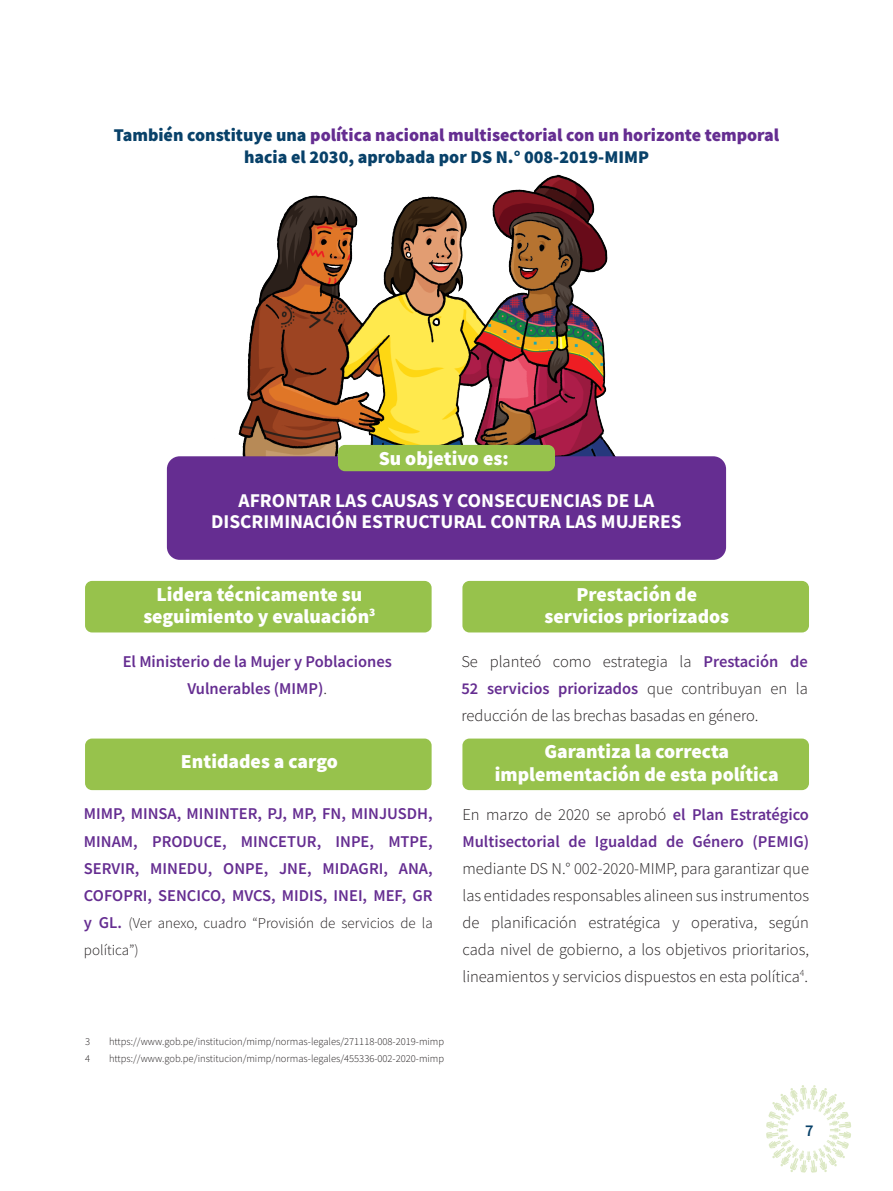
<style>
.page{position:relative;width:893px;height:1191px;background:#fff}
.page>*{position:absolute;margin:0;border:0;box-sizing:border-box;transform-origin:0 0}
.t1{font:900 19.8px/22.5px "Source Sans Pro";color:#fff;text-align:center}
.t2{font:700 19.5px/21px "Source Sans Pro";color:#fff;text-align:center}
.t3{font:900 18px/21.6px "Source Sans Pro";color:#084169;text-align:center}
.t4{font:300 16.5px/27px "Source Sans Pro";color:#231f20;text-align:justify}
.t5{font:600 16.5px/27px "Source Sans Pro";color:#652d91;text-align:justify}
.t6{font:600 16.5px "Source Sans Pro";color:#084169}
.t7{font:300 15px/27px "Source Sans Pro";color:#231f20}
.t8{font:300 10.5px "Source Sans Pro";color:#231f20}
.s1{color:#652d91}
.s2{font-weight:300;color:#231f20}
.s3{font-weight:600;font-size:16.5px;color:#652d91}
.s4{font-weight:600;color:#652d91}
</style>
<div class="page">
<img style="left:167px;top:174px;width:448px;height:291px">
<div style="left:167px;top:456px;width:559px;height:104px;background:#652d91;border-radius:13px"></div>
<div style="left:338px;top:445px;width:217px;height:26px;background:#97c24c;border-radius:7px"></div>
<div style="left:85px;top:581px;width:347px;height:51px;background:#97c24c;border-radius:7px"></div>
<div style="left:85px;top:738px;width:347px;height:52px;background:#97c24c;border-radius:7px"></div>
<div style="left:462px;top:581px;width:347px;height:51px;background:#97c24c;border-radius:7px"></div>
<div style="left:462px;top:738px;width:347px;height:52px;background:#97c24c;border-radius:7px"></div>
<svg style="left:766px;top:1085px;width:85px;height:87px"></svg>
<p class="t3" style="left:114px;top:124px;width:667px">También constituye una <span class="s1">política nacional multisectorial con un horizonte temporal </span>hacia el 2030, aprobada por DS N.° 008-2019-MIMP</p>
<p class="t1" style="left:379px;top:446px;width:131px">Su objetivo es:</p>
<p class="t2" style="left:211px;top:489px;width:472px">AFRONTAR LAS CAUSAS Y CONSECUENCIAS DE LA<br>DISCRIMINACIÓN ESTRUCTURAL CONTRA LAS MUJERES</p>
<p class="t1" style="left:143px;top:582px;width:234px">Lidera técnicamente su seguimiento y evaluación<sup>3</sup></p>
<p class="t5" style="left:123px;top:647px;width:271px;text-align:center">El Ministerio de la Mujer y Poblaciones<br>Vulnerables (MIMP)<span class="s2">.</span></p>
<p class="t1" style="left:181px;top:750px;width:158px">Entidades a cargo</p>
<p class="t5" style="left:84px;top:800px;width:350px">MIMP, MINSA, MININTER, PJ, MP, FN, MINJUSDH, MINAM, PRODUCE, MINCETUR, INPE, MTPE, SERVIR, MINEDU, ONPE, JNE, MIDAGRI, ANA, COFOPRI, SENCICO, MVCS, MIDIS, INEI, MEF, GR</p>
<p class="t7" style="left:84px;top:909px;width:350px"><span class="s3">y GL.</span> (Ver anexo, cuadro “Provisión de servicios de la política”)</p>
<p class="t1" style="left:576px;top:582px;width:122px">Prestación de</p>
<p class="t1" style="left:544px;top:605px;width:186px">servicios priorizados</p>
<p class="t4" style="left:461px;top:647px;width:348px">Se planteó como estrategia la <span class="s4">Prestación de 52 servicios priorizados</span> que contribuyan en la reducción de las brechas basadas en género.</p>
<p class="t1" style="left:495px;top:740px;width:285px">Garantiza la correcta implementación de esta política</p>
<p class="t4" style="left:462px;top:800px;width:348px">En marzo de 2020 se aprobó <span class="s4">el Plan Estratégico Multisectorial de Igualdad de Género (PEMIG) </span>mediante DS N.° 002-2020-MIMP, para garantizar que las entidades responsables alineen sus instrumentos de planificación estratégica y operativa, según cada nivel de gobierno, a los objetivos prioritarios, lineamientos y servicios dispuestos en esta política<sup>4</sup>.</p>
<p class="t8" style="left:85px;top:1035px;width:7px">3</p>
<p class="t8" style="left:109px;top:1035px;width:337px">https://www.gob.pe/institucion/mimp/normas-legales/271118-008-2019-mimp</p>
<p class="t8" style="left:85px;top:1051px;width:7px">4</p>
<p class="t8" style="left:109px;top:1051px;width:337px">https://www.gob.pe/institucion/mimp/normas-legales/455336-002-2020-mimp</p>
<p class="t6" style="left:805px;top:1120px;width:10px">7</p>
</div>
